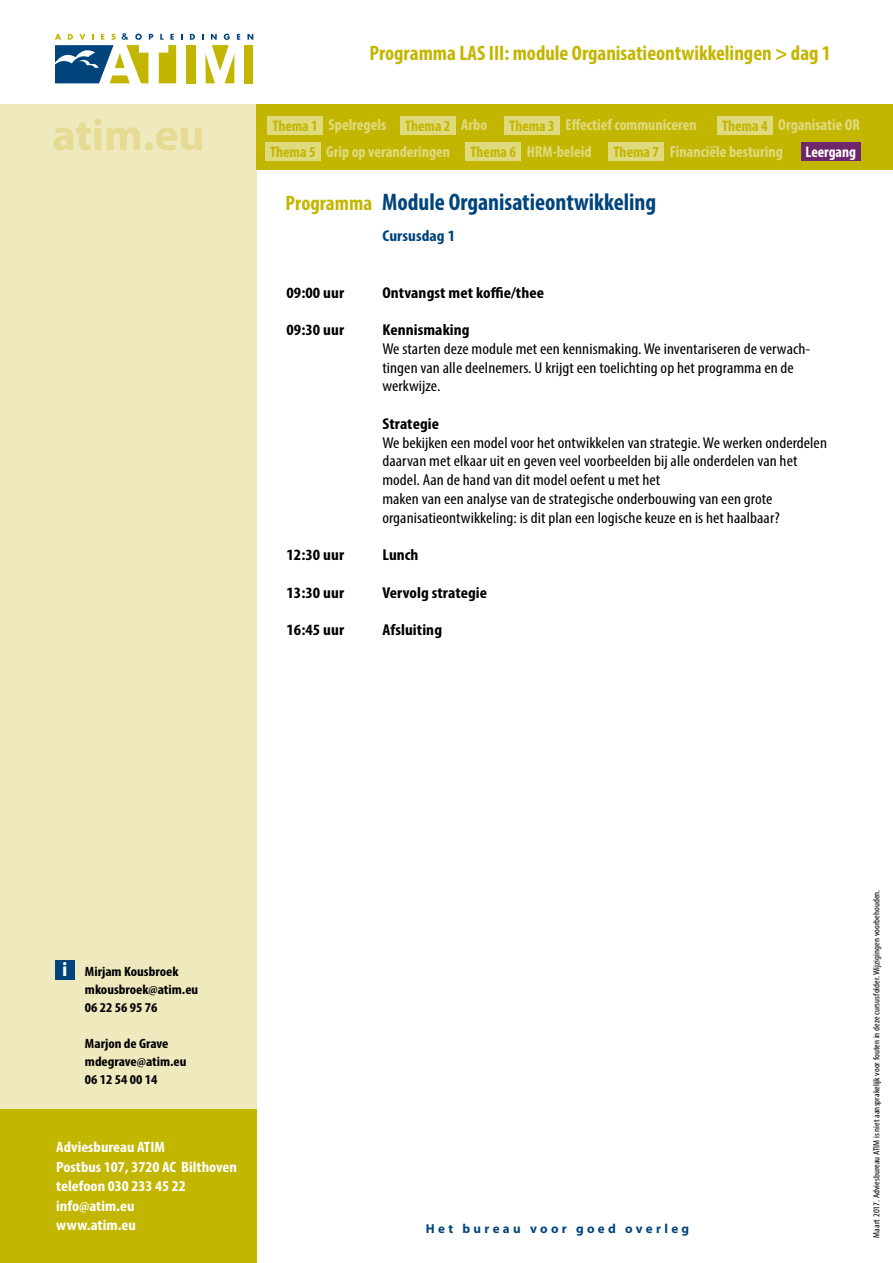
<style>
.page{position:relative;width:893px;height:1263px;background:#fff}
.page>*{position:absolute;margin:0;border:0;box-sizing:border-box;transform-origin:0 0}
.t1{font:700 45px "Myriad Pro";color:#e5db92}
.t2{font:700 condensed 24px "Myriad Pro";color:#00447c}
.t3{font:700 condensed 21px "Myriad Pro";color:#c3b600}
.t4{font:700 condensed 15.9px "Myriad Pro";color:#fff}
.t5{font:condensed 15.75px/18.8px "Myriad Pro";letter-spacing:.005em;color:#000;scale:1.1 1}
.t6{font:700 condensed 15.75px "Myriad Pro";letter-spacing:.005em;color:#000;scale:1.1 1}
.t7{font:700 condensed 15.75px "Myriad Pro";letter-spacing:.005em;color:#00447c;scale:1.1 1}
.t8{font:700 condensed 15.45px "Myriad Pro";color:#fff}
.t9{font:700 condensed 15px/19.5px "Myriad Pro";color:#fff;scale:1.1 1}
.t10{font:700 condensed 13.5px/18px "Myriad Pro";color:#000;scale:1.1 1}
.t11{font:700 13.05px "Myriad";letter-spacing:.255em;color:#00447c}
.t12{font:condensed 9px "Myriad Pro";letter-spacing:.005em;color:#000;scale:1.1 1}
.s1{font-size:15.45px;color:#c3b600}
.s2{font-size:21px;color:#c3b600}
.s3{font-family:"Myriad";font-stretch:normal;font-size:19.5px;color:#fff}
</style>
<div class="page">
<div style="left:0;top:104px;width:257px;height:1006px;background:#efe9be"></div>
<div style="left:257px;top:104px;width:636px;height:66px;background:#c3b600"></div>
<div style="left:265px;top:142px;width:55px;height:19px;background:#e0da7f"></div>
<div style="left:466px;top:142px;width:55px;height:19px;background:#e0da7f"></div>
<div style="left:609px;top:142px;width:55px;height:19px;background:#e0da7f"></div>
<div style="left:801px;top:142px;width:60px;height:19px;background:#6d276a"></div>
<svg style="left:190px;top:34px;width:5px;height:6px"></svg>
<svg style="left:247px;top:34px;width:6px;height:6px"></svg>
<div style="left:186px;top:45px;width:10px;height:38px;background:#c3b600"></div>
<svg style="left:159px;top:34px;width:24px;height:49px"></svg>
<svg style="left:202px;top:34px;width:38px;height:49px"></svg>
<div style="left:244px;top:45px;width:9px;height:38px;background:#c3b600"></div>
<svg style="left:55px;top:33px;width:98px;height:50px"></svg>
<div style="left:0;top:1110px;width:257px;height:153px;background:#c3b600"></div>
<div style="left:268px;top:116px;width:55px;height:19px;background:#e0da7f"></div>
<div style="left:400px;top:116px;width:55px;height:19px;background:#e0da7f"></div>
<div style="left:505px;top:116px;width:55px;height:19px;background:#e0da7f"></div>
<div style="left:717px;top:116px;width:55px;height:19px;background:#e0da7f"></div>
<div style="left:55px;top:960px;width:20px;height:20px;background:#00447c"></div>
<h1 class="t1" style="left:52px;top:105px;width:154px">atim.eu</h1>
<h3 class="t3" style="left:369px;top:40px;width:463px">Programma LAS III: module Organisatieontwikkelingen &gt; dag 1</h3>
<p class="t4" style="left:272px;top:115px;width:216px"><span class="s1">Thema 1</span> Spelregels <span class="s1">Thema 2</span> Arbo</p>
<p class="t4" style="left:509px;top:115px;width:189px"><span class="s1">Thema 3</span> Effectief communiceren</p>
<p class="t4" style="left:722px;top:115px;width:139px"><span class="s1">Thema 4</span> Organisatie OR</p>
<p class="t4" style="left:270px;top:141px;width:182px"><span class="s1">Thema 5</span> Grip op veranderingen</p>
<p class="t4" style="left:471px;top:141px;width:122px"><span class="s1">Thema 6</span> HRM-beleid</p>
<p class="t4" style="left:614px;top:141px;width:171px"><span class="s1">Thema 7</span> Financiële besturing</p>
<p class="t8" style="left:806px;top:143px;width:52px">Leergang</p>
<h2 class="t2" style="left:286px;top:187px;width:372px"><span class="s2">Programma</span> Module Organisatieontwikkeling</h2>
<p class="t7" style="left:382px;top:226px;width:68px">Cursusdag 1</p>
<p class="t6" style="left:286px;top:283px;width:54px">09:00 uur</p>
<p class="t6" style="left:382px;top:283px;width:148px">Ontvangst met koffie/thee</p>
<p class="t6" style="left:286px;top:320px;width:54px">09:30 uur</p>
<p class="t6" style="left:382px;top:320px;width:81px">Kennismaking</p>
<p class="t5" style="left:382px;top:339px;width:390px">We starten deze module met een kennismaking. We inventariseren de verwach&shy;tingen van alle deelnemers. U krijgt een toelichting op het programma en de werkwijze.</p>
<p class="t6" style="left:382px;top:414px;width:53px">Strategie</p>
<p class="t5" style="left:382px;top:433px;width:406px">We bekijken een model voor het ontwikkelen van strategie. We werken onderdelen daarvan met elkaar uit en geven veel voorbeelden bij alle onderdelen van het model. Aan de hand van dit model oefent u met het<br>maken van een analyse van de strategische onderbouwing van een grote organisatieontwikkeling: is dit plan een logische keuze en is het haalbaar?</p>
<p class="t6" style="left:286px;top:545px;width:54px">12:30 uur</p>
<p class="t6" style="left:382px;top:545px;width:34px">Lunch</p>
<p class="t6" style="left:286px;top:583px;width:54px">13:30 uur</p>
<p class="t6" style="left:382px;top:583px;width:97px">Vervolg strategie</p>
<p class="t6" style="left:286px;top:620px;width:54px">16:45 uur</p>
<p class="t6" style="left:382px;top:620px;width:56px">Afsluiting</p>
<p class="t10" style="left:85px;top:962px;width:105px;text-indent:-23px"><span class="s3">i</span> Mirjam Kousbroek mkousbroek@atim.eu<br>06 22 56 95 76</p>
<p class="t10" style="left:85px;top:1034px;width:94px">Marjon de Grave mdegrave@atim.eu<br>06 12 54 00 14</p>
<p class="t9" style="left:56px;top:1137px;width:166px">Adviesbureau ATIM<br>Postbus 107, 3720 AC Bilthoven telefoon 030 233 45 22 info@atim.eu<br>www.atim.eu</p>
<p class="t11" style="left:426px;top:1222px;width:265px">Het bureau voor goed overleg</p>
<p class="t12" style="left:871px;top:1237px;width:318px;rotate:-90deg">Maart 2017. Adviesbureau ATIM is niet aansprakelijk voor fouten in deze cursusfolder. Wijzigingen voorbehouden.</p>
</div>
